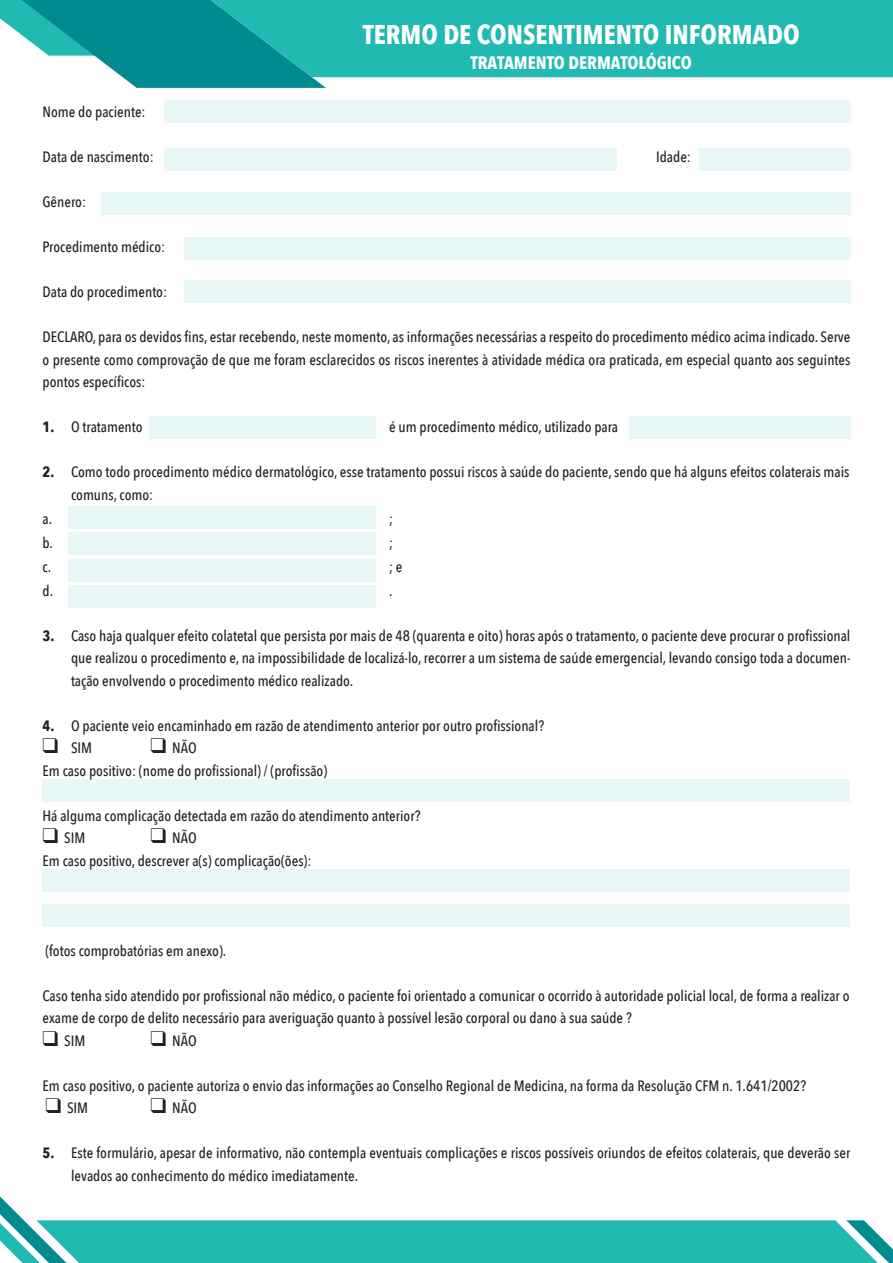
<style>
.page{position:relative;width:893px;height:1263px;background:#fff}
.page>*{position:absolute;margin:0;border:0;box-sizing:border-box;transform-origin:0 0}
.t1{font:700 27px "Avenir Next Condensed";color:#fff}
.t2{font:700 18px "Avenir Next Condensed";color:#fff}
.t3{font:500 15px/22.5px "Avenir Next Condensed";color:#231f20}
.s1{font-weight:700}
</style>
<div class="page">
<svg style="left:0;top:0;width:326px;height:88px"></svg>
<svg style="left:211px;top:0;width:682px;height:77px;background:#1eb6b0"></svg>
<svg style="left:0;top:1196px;width:893px;height:67px"></svg>
<div style="left:164px;top:100px;width:686px;height:23px;background:#e9f8f7"></div>
<div style="left:164px;top:148px;width:453px;height:22px;background:#e9f8f7"></div>
<div style="left:699px;top:148px;width:151px;height:22px;background:#e9f8f7"></div>
<div style="left:101px;top:192px;width:749px;height:23px;background:#e9f8f7"></div>
<div style="left:43px;top:779px;width:807px;height:22px;background:#e9f8f7"></div>
<div style="left:43px;top:869px;width:807px;height:23px;background:#e9f8f7"></div>
<div style="left:43px;top:904px;width:807px;height:23px;background:#e9f8f7"></div>
<div style="left:184px;top:237px;width:666px;height:22px;background:#e9f8f7"></div>
<div style="left:184px;top:280px;width:666px;height:23px;background:#e9f8f7"></div>
<div style="left:149px;top:416px;width:227px;height:22px;background:#e9f8f7"></div>
<div style="left:68px;top:506px;width:307px;height:22px;background:#e9f8f7"></div>
<div style="left:68px;top:532px;width:307px;height:23px;background:#e9f8f7"></div>
<div style="left:68px;top:559px;width:307px;height:22px;background:#e9f8f7"></div>
<div style="left:68px;top:585px;width:307px;height:23px;background:#e9f8f7"></div>
<div style="left:629px;top:416px;width:222px;height:22px;background:#e9f8f7"></div>
<p class="t1" style="left:363px;top:18px;width:438px">TERMO DE CONSENTIMENTO INFORMADO</p>
<p class="t2" style="left:470px;top:52px;width:223px">TRATAMENTO DERMATOLÓGICO</p>
<p class="t3" style="left:43px;top:101px;width:105px">Nome do paciente:</p>
<p class="t3" style="left:43px;top:146px;width:113px">Data de nascimento:</p>
<p class="t3" style="left:656px;top:146px;width:36px">Idade:</p>
<p class="t3" style="left:43px;top:191px;width:45px">Gênero:</p>
<p class="t3" style="left:43px;top:236px;width:124px">Procedimento médico:</p>
<p class="t3" style="left:43px;top:281px;width:126px">Data do procedimento:</p>
<p class="t3" style="left:43px;top:326px;width:809px;text-align:justify">DECLARO, para os devidos fins, estar recebendo, neste momento, as informações necessárias a respeito do procedimento médico acima indicado. Serve o presente como comprovação de que me foram esclarecidos os riscos inerentes à atividade médica ora praticada, em especial quanto aos seguintes pontos específicos:</p>
<p class="t3" style="left:43px;top:416px;width:102px"><span class="s1">1.</span> O tratamento</p>
<p class="t3" style="left:389px;top:416px;width:231px">é um procedimento médico, utilizado para</p>
<p class="t3" style="left:71px;top:461px;width:780px;text-indent:-28px"><span class="s1">2.</span> Como todo procedimento médico dermatológico, esse tratamento possui riscos à saúde do paciente, sendo que há alguns efeitos colaterais mais comuns, como:</p>
<p class="t3" style="left:43px;top:507px;width:11px">a.</p>
<p class="t3" style="left:389px;top:507px;width:5px">;</p>
<p class="t3" style="left:43px;top:531px;width:12px">b.</p>
<p class="t3" style="left:389px;top:531px;width:5px">;</p>
<p class="t3" style="left:43px;top:555px;width:10px">c.</p>
<p class="t3" style="left:389px;top:555px;width:15px">; e</p>
<p class="t3" style="left:43px;top:579px;width:12px">d.</p>
<p class="t3" style="left:389px;top:579px;width:5px">.</p>
<p class="t3" style="left:71px;top:624px;width:781px;text-align:justify;text-indent:-29px"><span class="s1">3.</span> Caso haja qualquer efeito colatetal que persista por mais de 48 (quarenta e oito) horas após o tratamento, o paciente deve procurar o profissional que realizou o procedimento e, na impossibilidade de localizá-lo, recorrer a um sistema de saúde emergencial, levando consigo toda a documen&shy;tação envolvendo o procedimento médico realizado.</p>
<p class="t3" style="left:43px;top:714px;width:503px"><span class="s1">4.</span> O paciente veio encaminhado em razão de atendimento anterior por outro profissional?</p>
<p class="t3" style="left:43px;top:737px;width:51px">❑ SIM</p>
<p class="t3" style="left:151px;top:737px;width:48px">❑ NÃO</p>
<p class="t3" style="left:43px;top:759px;width:286px">Em caso positivo: (nome do profissional) / (profissão)</p>
<p class="t3" style="left:43px;top:804px;width:379px">Há alguma complicação detectada em razão do atendimento anterior?</p>
<p class="t3" style="left:43px;top:827px;width:44px">❑ SIM</p>
<p class="t3" style="left:151px;top:827px;width:48px">❑ NÃO</p>
<p class="t3" style="left:43px;top:849px;width:270px">Em caso positivo, descrever a(s) complicação(ões):</p>
<p class="t3" style="left:45px;top:939px;width:183px">(fotos comprobatórias em anexo).</p>
<p class="t3" style="left:43px;top:984px;width:809px">Caso tenha sido atendido por profissional não médico, o paciente foi orientado a comunicar o ocorrido à autoridade policial local, de forma a realizar o exame de corpo de delito necessário para averiguação quanto à possível lesão corporal ou dano à sua saúde ?</p>
<p class="t3" style="left:43px;top:1029px;width:44px">❑ SIM</p>
<p class="t3" style="left:151px;top:1029px;width:48px">❑ NÃO</p>
<p class="t3" style="left:43px;top:1074px;width:765px">Em caso positivo, o paciente autoriza o envio das informações ao Conselho Regional de Medicina, na forma da Resolução CFM n. 1.641/2002?</p>
<p class="t3" style="left:45px;top:1097px;width:44px">❑ SIM</p>
<p class="t3" style="left:151px;top:1097px;width:48px">❑ NÃO</p>
<p class="t3" style="left:71px;top:1142px;width:781px;text-indent:-29px"><span class="s1">5.</span> Este formulário, apesar de informativo, não contempla eventuais complicações e riscos possíveis oriundos de efeitos colaterais, que deverão ser levados ao conhecimento do médico imediatamente.</p>
</div>
